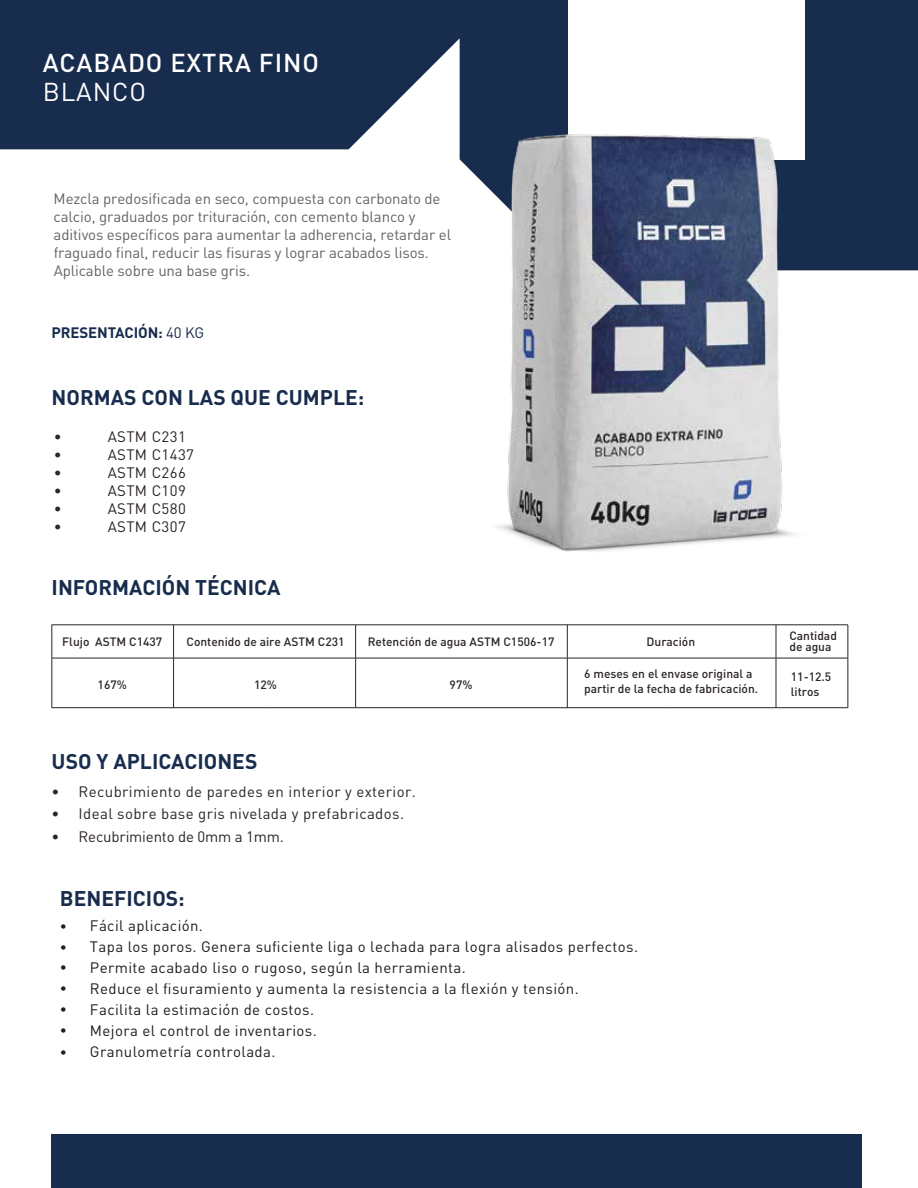
<style>
.page{position:relative;width:918px;height:1188px;background:#fff}
.page>*{position:absolute;margin:0;border:0;box-sizing:border-box;transform-origin:0 0}
.t1{font:500 25.5px "DIN Pro";letter-spacing:.035em;color:#fff}
.t2{font:25.5px "DIN Pro";letter-spacing:.035em;color:#fff}
.t3{font:700 21px "DIN Pro";color:#182d4d}
.t4{font:15px/21px "DIN Pro";letter-spacing:.025em;color:#1d1d1b}
.t5{font:15px/18px "DIN Pro";letter-spacing:-.01em;color:#666362}
.t6{font:15px "DIN Pro";letter-spacing:.025em;color:#2b2523}
.t7{font:15px "DIN Pro";letter-spacing:-.01em;color:#2b2523}
.t8{font:700 15px "DIN Pro";letter-spacing:-.01em;color:#182d4d}
.t9{font:13.5px/21.3px "DIN Pro";color:#1d1d1b}
.t10{font:500 12px/14.4px "DIN Pro";color:#2b2523}
.s1{font-weight:400}
</style>
<div class="page">
<div style="left:0;top:0;width:918px;height:150px;background:#182d4d"></div>
<div style="left:568px;top:0;width:237px;height:159px;background:#fff"></div>
<div style="left:91px;top:0;width:262px;height:48px;background:#182d4d"></div>
<hr style="left:52px;top:625px;width:215px;height:1px;background:#2b2523">
<hr style="left:52px;top:625px;width:1px;height:33px;background:#2b2523">
<hr style="left:267px;top:625px;width:222px;height:1px;background:#2b2523">
<hr style="left:173px;top:625px;width:1px;height:33px;background:#2b2523">
<hr style="left:355px;top:625px;width:1px;height:33px;background:#2b2523">
<hr style="left:567px;top:625px;width:1px;height:33px;background:#2b2523">
<hr style="left:848px;top:625px;width:1px;height:33px;background:#2b2523">
<hr style="left:52px;top:658px;width:215px;height:1px;background:#2b2523">
<hr style="left:52px;top:658px;width:1px;height:50px;background:#2b2523">
<hr style="left:267px;top:658px;width:222px;height:1px;background:#2b2523">
<hr style="left:173px;top:658px;width:1px;height:50px;background:#2b2523">
<hr style="left:489px;top:658px;width:176px;height:1px;background:#2b2523">
<hr style="left:355px;top:658px;width:1px;height:50px;background:#2b2523">
<hr style="left:665px;top:658px;width:183px;height:1px;background:#2b2523">
<hr style="left:567px;top:658px;width:1px;height:50px;background:#2b2523">
<hr style="left:848px;top:658px;width:1px;height:50px;background:#2b2523">
<hr style="left:776px;top:625px;width:1px;height:33px;background:#2b2523">
<hr style="left:776px;top:658px;width:1px;height:50px;background:#2b2523">
<hr style="left:52px;top:707px;width:215px;height:1px;background:#2b2523">
<hr style="left:267px;top:707px;width:222px;height:1px;background:#2b2523">
<hr style="left:489px;top:707px;width:176px;height:1px;background:#2b2523">
<hr style="left:665px;top:707px;width:183px;height:1px;background:#2b2523">
<div style="left:51px;top:1134px;width:811px;height:54px;background:#182d4d"></div>
<img style="left:354px;top:53px;width:564px;height:582px">
<h1 class="t1" style="left:43px;top:45px;width:278px">ACABADO EXTRA FINO</h1>
<h1 class="t2" style="left:43px;top:74px;width:105px">BLANCO</h1>
<p class="t5" style="left:54px;top:189px;width:399px">Mezcla predosificada en seco, compuesta con carbonato de calcio, graduados por trituración, con cemento blanco y aditivos específicos para aumentar la adherencia, retardar el fraguado final, reducir las fisuras y lograr acabados lisos.<br>Aplicable sobre una base gris.</p>
<p class="t8" style="left:52px;top:322px;width:154px">PRESENTACIÓN: <span class="s1">40 KG</span></p>
<h2 class="t3" style="left:52px;top:383px;width:314px">NORMAS CON LAS QUE CUMPLE:</h2>
<p class="t6" style="left:54px;top:427px;width:9px">•</p>
<p class="t6" style="left:108px;top:427px;width:80px">ASTM C231</p>
<p class="t6" style="left:54px;top:445px;width:9px">•</p>
<p class="t6" style="left:108px;top:445px;width:88px">ASTM C1437</p>
<p class="t6" style="left:54px;top:463px;width:9px">•</p>
<p class="t6" style="left:108px;top:463px;width:80px">ASTM C266</p>
<p class="t6" style="left:54px;top:481px;width:9px">•</p>
<p class="t6" style="left:108px;top:481px;width:80px">ASTM C109</p>
<p class="t6" style="left:54px;top:499px;width:9px">•</p>
<p class="t6" style="left:108px;top:499px;width:80px">ASTM C580</p>
<p class="t6" style="left:54px;top:517px;width:9px">•</p>
<p class="t6" style="left:108px;top:517px;width:80px">ASTM C307</p>
<h2 class="t3" style="left:52px;top:573px;width:230px">INFORMACIÓN TÉCNICA</h2>
<p class="t10" style="left:62px;top:634px;width:101px">Flujo ASTM C1437</p>
<p class="t10" style="left:186px;top:634px;width:160px">Contenido de aire ASTM C231</p>
<p class="t10" style="left:368px;top:634px;width:188px">Retención de agua ASTM C1506-17</p>
<p class="t10" style="left:647px;top:634px;width:50px">Duración</p>
<p class="t10" style="left:789px;top:629px;width:49px;line-height:11.4px">Cantidad de agua</p>
<p class="t10" style="left:98px;top:677px;width:31px">167%</p>
<p class="t10" style="left:254px;top:677px;width:24px">12%</p>
<p class="t10" style="left:450px;top:677px;width:24px">97%</p>
<p class="t10" style="left:791px;top:669px;width:42px">11-12.5 litros</p>
<p class="t10" style="left:584px;top:666px;width:176px">6 meses en el envase original a partir de la fecha de fabricación.</p>
<h2 class="t3" style="left:52px;top:747px;width:207px">USO Y APLICACIONES</h2>
<p class="t6" style="left:52px;top:781px;width:366px">• Recubrimiento de paredes en interior y exterior.</p>
<p class="t6" style="left:52px;top:804px;width:354px">• Ideal sobre base gris nivelada y prefabricados.</p>
<p class="t7" style="left:52px;top:826px;width:234px">• Recubrimiento de 0mm a 1mm.</p>
<h2 class="t3" style="left:60px;top:884px;width:126px">BENEFICIOS:</h2>
<p class="t9" style="left:60px;top:915px;width:9px">• •</p>
<p class="t9" style="left:60px;top:956px;width:9px;text-align:justify">• • • • •</p>
<p class="t4" style="left:90px;top:915px;width:550px">Fácil aplicación.<br>Tapa los poros. Genera suficiente liga o lechada para logra alisados perfectos.<br>Permite acabado liso o rugoso, según la herramienta.<br>Reduce el fisuramiento y aumenta la resistencia a la flexión y tensión.<br>Facilita la estimación de costos.<br>Mejora el control de inventarios.<br>Granulometría controlada.</p>
</div>
